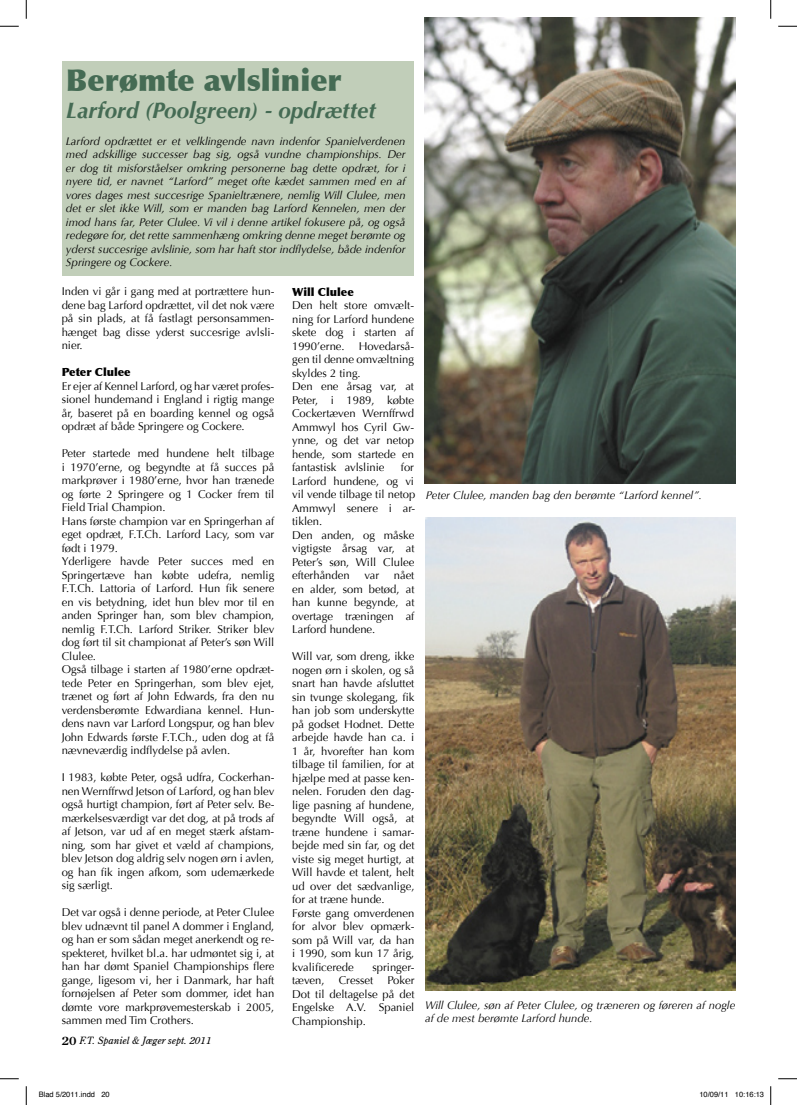
<style>
.page{position:relative;width:797px;height:1105px;background:#fff}
.page>*{position:absolute;margin:0;border:0;box-sizing:border-box;transform-origin:0 0}
.t1{font:900 30px "Optima";color:#456b54}
.t2{font:italic 700 22.5px "Optima";color:#456b54}
.t3{font:11.25px/13.5px "Optima";color:#000;text-align:justify}
.t4{font:italic 11.25px/13.5px "Optima";color:#000;text-align:justify}
.t5{font:900 11.25px "Optima";color:#000}
.t6{font:italic 10px "Century Old Style Std";color:#000}
.t7{font:7.5px "Helvetica";color:#000}
.s1{font-weight:700;font-style:normal;font-size:11.25px}
</style>
<div class="page">
<div style="left:62px;top:62px;width:351px;height:214px;background:#c1ceb9"></div>
<img style="left:425px;top:17px;width:310px;height:466px">
<img style="left:425px;top:518px;width:310px;height:472px">
<svg style="left:0;top:25px;width:19px;height:2px"></svg>
<svg style="left:778px;top:25px;width:19px;height:2px"></svg>
<svg style="left:0;top:1078px;width:19px;height:1px"></svg>
<svg style="left:778px;top:1078px;width:19px;height:1px"></svg>
<svg style="left:25px;top:0;width:2px;height:19px"></svg>
<svg style="left:25px;top:1086px;width:2px;height:19px"></svg>
<svg style="left:770px;top:0;width:1px;height:19px"></svg>
<svg style="left:770px;top:1086px;width:1px;height:19px"></svg>
<h1 class="t1" style="left:66px;top:62px;width:277px">Berømte avlslinier</h1>
<h2 class="t2" style="left:66px;top:97px;width:311px">Larford (Poolgreen) - opdrættet</h2>
<p class="t4" style="left:66px;top:134px;width:341px">Larford opdrættet er et velklingende navn indenfor Spanielverdenen med adskillige successer bag sig, også vundne championships. Der er dog tit misforståelser omkring personerne bag dette opdræt, for i nyere tid, er navnet “Larford” meget ofte kædet sammen med en af vores dages mest succesrige Spanieltrænere, nemlig Will Clulee, men det er slet ikke Will, som er manden bag Larford Kennelen, men der imod hans far, Peter Clulee. Vi vil i denne artikel fokusere på, og også redegøre for, det rette sammenhæng omkring denne meget berømte og yderst succesrige avlslinie, som har haft stor indflydelse, både indenfor Springere og Cockere.</p>
<p class="t3" style="left:62px;top:285px;width:214px">Inden vi går i gang med at portrættere hun&shy;dene bag Larford opdrættet, vil det nok være på sin plads, at få fastlagt personsammen&shy;hænget bag disse yderst succesrige avlsli&shy;nier.</p>
<p class="t5" style="left:62px;top:365px;width:71px">Peter Clulee</p>
<p class="t3" style="left:62px;top:379px;width:214px">Er ejer af Kennel Larford, og har været profes&shy;sionel hundemand i England i rigtig mange år, baseret på en boarding kennel og også opdræt af både Springere og Cockere.</p>
<p class="t3" style="left:62px;top:447px;width:214px;text-align:left">Peter startede med hundene helt tilbage i 1970’erne, og begyndte at få succes på markprøver i 1980’erne, hvor han trænede og førte 2 Springere og 1 Cocker frem til Field Trial Champion.<br>Hans første champion var en Springerhan af eget opdræt, F.T.Ch. Larford Lacy, som var født i 1979.<br>Yderligere havde Peter succes med en Springertæve han købte udefra, nemlig F.T.Ch. Lattoria of Larford. Hun fik senere en vis betydning, idet hun blev mor til en anden Springer han, som blev champion, nemlig F.T.Ch. Larford Striker. Striker blev dog ført til sit championat af Peter’s søn Will Clulee.<br>Også tilbage i starten af 1980’erne opdræt&shy;tede Peter en Springerhan, som blev ejet, trænet og ført af John Edwards, fra den nu verdensberømte Edwardiana kennel. Hun&shy;dens navn var Larford Longspur, og han blev John Edwards første F.T.Ch., uden dog at få nævneværdig indflydelse på avlen.</p>
<p class="t3" style="left:62px;top:771px;width:214px">I 1983, købte Peter, også udfra, Cockerhan&shy;nen Wernffrwd Jetson of Larford, og han blev også hurtigt champion, ført af Peter selv. Be&shy;mærkelsesværdigt var det dog, at på trods af af Jetson, var ud af en meget stærk afstam&shy;ning, som har givet et væld af champions, blev Jetson dog aldrig selv nogen ørn i avlen, og han fik ingen afkom, som udemærkede sig særligt.</p>
<p class="t3" style="left:62px;top:906px;width:214px">Det var også i denne periode, at Peter Clulee blev udnævnt til panel A dommer i England, og han er som sådan meget anerkendt og re&shy;spekteret, hvilket bl.a. har udmøntet sig i, at han har dømt Spaniel Championships flere gange, ligesom vi, her i Danmark, har haft fornøjelsen af Peter som dommer, idet han dømte vore markprøvemesterskab i 2005, sammen med Tim Crothers.</p>
<p class="t6" style="left:62px;top:1034px;width:151px"><span class="s1">20</span> F.T. Spaniel &amp; Jæger sept. 2011</p>
<p class="t5" style="left:292px;top:285px;width:63px">Will Clulee</p>
<p class="t3" style="left:292px;top:299px;width:123px;text-align:left">Den helt store omvælt&shy;ning for Larford hundene skete dog i starten af<br>1990’erne. Hovedarså&shy;gen til denne omvæltning skyldes 2 ting.<br>Den ene årsag var, at<br>Peter, i 1989, købte<br>Cockertæven Wernffrwd<br>Ammwyl hos Cyril Gw&shy;ynne, og det var netop hende, som startede en fantastisk avlslinie</p>
<p class="t3" style="left:292px;top:461px;width:125px;text-align:left;text-indent:109px">for<br>Larford hundene, og vi vil vende tilbage til netop<br>Ammwyl senere i ar&shy;tiklen.<br>Den anden, og måske vigtigste årsag var, at<br>Peter’s søn, Will Clulee efterhånden</p>
<p class="t3" style="left:292px;top:569px;width:124px;text-indent:102px">nået en alder, som betød, at han kunne begynde, at overtage træningen af Larford hundene.</p>
<p class="t3" style="left:292px;top:650px;width:124px;text-align:left">Will var, som dreng, ikke nogen ørn i skolen, og så snart han havde afsluttet sin tvunge skolegang, fik han job som underskytte på godset Hodnet. Dette arbejde havde han ca. i<br>1 år, hvorefter han kom tilbage til familien, for at hjælpe med at passe ken&shy;nelen. Foruden den dag&shy;lige pasning af hundene, begyndte Will også, at træne hundene i samar&shy;bejde med sin far, og det viste sig meget hurtigt, at<br>Will havde et talent, helt ud over det sædvanlige, for at træne hunde.<br>Første gang omverdenen for alvor blev opmærk&shy;som på Will var, da han i 1990, som kun 17 årig, kvalificerede</p>
<p class="t3" style="left:364px;top:569px;width:16px">var</p>
<p class="t3" style="left:372px;top:960px;width:43px">springer-</p>
<p class="t3" style="left:292px;top:974px;width:124px;text-indent:95px">Poker Dot til deltagelse på det Engelske A.V. Spaniel Championship.</p>
<p class="t3" style="left:292px;top:974px;width:34px">tæven,</p>
<p class="t3" style="left:339px;top:974px;width:36px">Cresset</p>
<p class="t4" style="left:426px;top:489px;width:277px">Peter Clulee, manden bag den berømte “Larford kennel”.</p>
<p class="t4" style="left:425px;top:998px;width:312px">Will Clulee, søn af Peter Clulee, og træneren og føreren af nogle af de mest berømte Larford hunde.</p>
<p class="t7" style="left:39px;top:1089px;width:72px">Blad 5/2011.indd 20</p>
<p class="t7" style="left:699px;top:1089px;width:66px">10/09/11 10:16:13</p>
</div>
